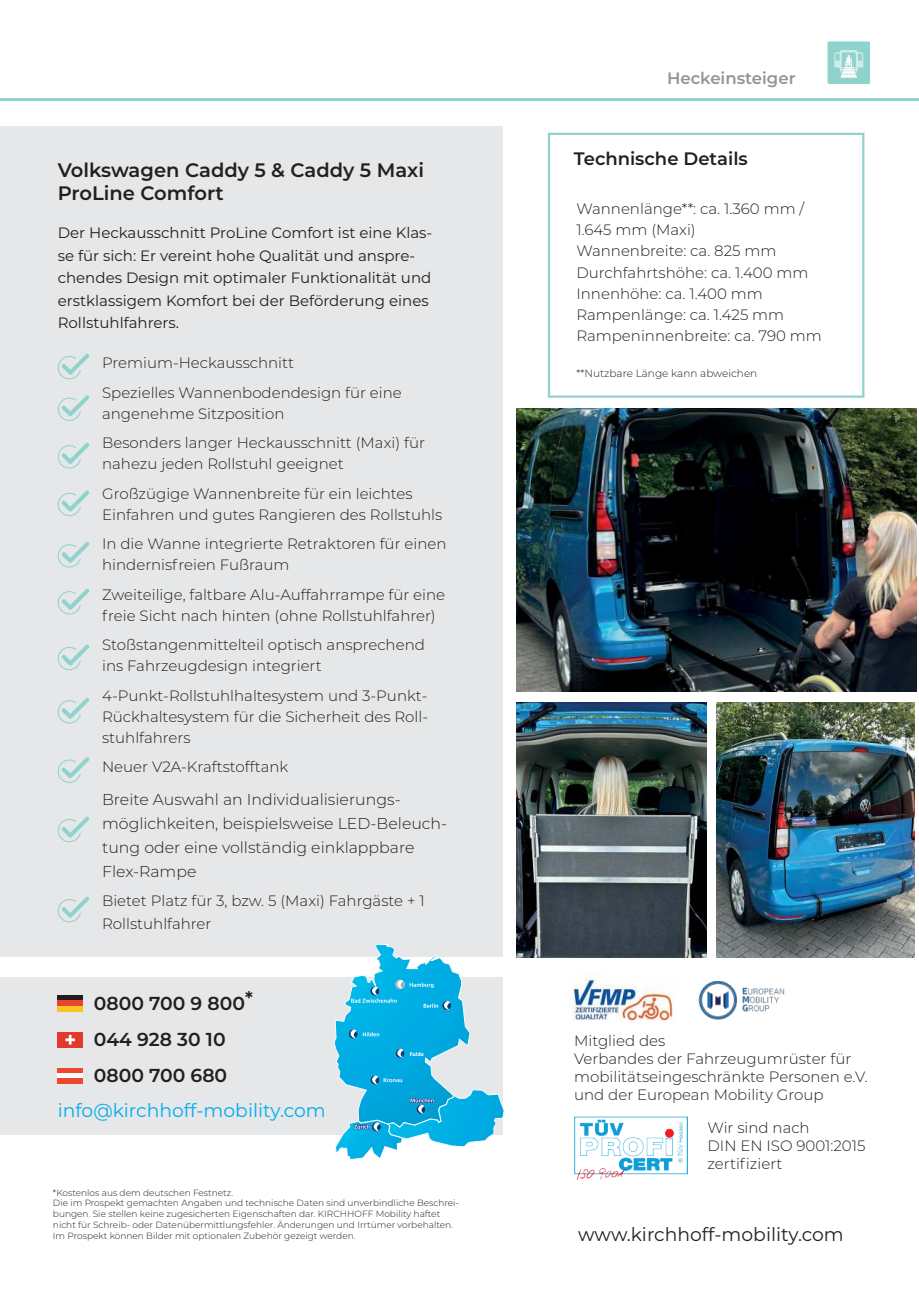
<style>
.page{position:relative;width:919px;height:1289px;background:#fff}
.page>*{position:absolute;margin:0;border:0;box-sizing:border-box;transform-origin:0 0}
.t1{font:600 19.5px/23.4px "Montserrat";color:#221f1f}
.t2{font:600 18.75px/36px "Montserrat";color:#221f1f}
.t3{font:18.75px "Montserrat";color:#00adef}
.t4{font:18.75px "Montserrat";color:#221f1f}
.t5{font:600 18px "Montserrat";color:#221f1f}
.t6{font:600 16.5px "Montserrat";color:#939597}
.t7{font:300 15.75px/24px "Montserrat";color:#221f1f}
.t8{font:300 15px/29.5px "Montserrat";color:#221f1f}
.t9{font:15px/22.5px "Montserrat";color:#221f1f}
.t10{font:300 10.5px "Montserrat";color:#221f1f}
.t11{font:300 9px/10.8px "Montserrat";color:#221f1f}
.t12{font:700 5.4px "Segoe UI";color:#fff}
</style>
<div class="page">
<hr style="left:0;top:98px;width:918px;height:3px;background:#90d3cd">
<div style="left:827px;top:41px;width:43px;height:43px;background:#90d3cd;border-radius:2px"></div>
<svg style="left:834px;top:50px;width:29px;height:28px"></svg>
<div style="left:0;top:126px;width:502px;height:831px;background:#e6e7e8"></div>
<svg style="left:58px;top:353px;width:31px;height:26px"></svg>
<svg style="left:58px;top:395px;width:31px;height:26px"></svg>
<svg style="left:58px;top:443px;width:31px;height:25px"></svg>
<svg style="left:58px;top:490px;width:31px;height:26px"></svg>
<svg style="left:58px;top:542px;width:31px;height:25px"></svg>
<svg style="left:58px;top:589px;width:31px;height:25px"></svg>
<svg style="left:58px;top:644px;width:31px;height:26px"></svg>
<svg style="left:58px;top:698px;width:31px;height:25px"></svg>
<img style="left:516px;top:408px;width:400px;height:283px">
<div style="left:547px;top:133px;width:317px;height:265px;border:2px solid #90d3cd"></div>
<img style="left:516px;top:703px;width:190px;height:254px">
<div style="left:0;top:976px;width:502px;height:158px;background:#e6e7e8"></div>
<img style="left:574px;top:1116px;width:113px;height:63px">
<img style="left:698px;top:981px;width:86px;height:39px">
<img style="left:569px;top:976px;width:104px;height:45px">
<svg style="left:334px;top:943px;width:170px;height:216px"></svg>
<div style="left:58px;top:995px;width:25px;height:5px;background:#221e20"></div>
<div style="left:58px;top:1000px;width:25px;height:6px;background:#ea432f"></div>
<div style="left:58px;top:1006px;width:25px;height:5px;background:#f9c523"></div>
<div style="left:58px;top:1067px;width:25px;height:6px;background:#eb482f"></div>
<div style="left:58px;top:1073px;width:25px;height:5px;background:#fff"></div>
<div style="left:58px;top:1078px;width:25px;height:5px;background:#eb482f"></div>
<div style="left:58px;top:1031px;width:25px;height:6px;background:#df3a2c"></div>
<div style="left:58px;top:1037px;width:25px;height:5px;background:#df3a2c"></div>
<div style="left:58px;top:1042px;width:25px;height:5px;background:#df3a2c"></div>
<svg style="left:65px;top:1031px;width:18px;height:13px"></svg>
<svg style="left:58px;top:757px;width:31px;height:26px"></svg>
<svg style="left:58px;top:816px;width:31px;height:26px"></svg>
<svg style="left:58px;top:896px;width:31px;height:26px"></svg>
<img style="left:716px;top:703px;width:198px;height:254px">
<h1 class="t1" style="left:58px;top:159px;width:368px">Volkswagen Caddy 5 &amp; Caddy 5 Maxi<br>ProLine Comfort</h1>
<p class="t9" style="left:58px;top:223px;width:376px">Der Heckausschnitt ProLine Comfort ist eine Klas&shy;se für sich: Er vereint hohe Qualität und anspre&shy;chendes Design mit optimaler Funktionalität und erstklassigem Komfort bei der Beförderung eines Rollstuhlfahrers.</p>
<p class="t8" style="left:102px;top:348px;width:301px">Premium-Heckausschnitt<br>Spezielles Wannenbodendesign für eine</p>
<p class="t8" style="left:102px;top:399px;width:324px">angenehme Sitzposition<br>Besonders langer Heckausschnitt (Maxi) für</p>
<p class="t8" style="left:102px;top:449px;width:312px">nahezu jeden Rollstuhl geeignet<br>Großzügige Wannenbreite für ein leichtes</p>
<p class="t8" style="left:102px;top:500px;width:346px">Einfahren und gutes Rangieren des Rollstuhls<br>In die Wanne integrierte Retraktoren für einen</p>
<p class="t8" style="left:102px;top:550px;width:344px">hindernisfreien Fußraum<br>Zweiteilige, faltbare Alu-Auffahrrampe für eine</p>
<p class="t8" style="left:102px;top:601px;width:335px">freie Sicht nach hinten (ohne Rollstuhlfahrer)<br>Stoßstangenmittelteil optisch ansprechend</p>
<p class="t8" style="left:102px;top:651px;width:327px">ins Fahrzeugdesign integriert<br>4-Punkt-Rollstuhlhaltesystem und 3-Punkt-</p>
<p class="t8" style="left:102px;top:706px;width:327px;line-height:21px">Rückhaltesystem für die Sicherheit des Roll&shy;stuhlfahrers</p>
<p class="t8" style="left:102px;top:752px;width:188px">Neuer V2A-Kraftstofftank</p>
<p class="t7" style="left:102px;top:787px;width:346px">Breite Auswahl an Individualisierungs&shy;möglichkeiten, beispielsweise LED-Beleuch&shy;tung oder eine vollständig einklappbare Flex-Rampe</p>
<p class="t8" style="left:102px;top:890px;width:324px;line-height:22.5px">Bietet Platz für 3, bzw. 5 (Maxi) Fahrgäste + 1<br>Rollstuhlfahrer</p>
<p class="t2" style="left:94px;top:986px;width:160px">0800 700 9 800*<br>044 928 30 10<br>0800 700 680</p>
<p class="t3" style="left:58px;top:1102px;width:269px">info@kirchhoff-mobility.com</p>
<p class="t12" style="left:409px;top:1050px;width:15px">Fulda</p>
<p class="t11" style="left:53px;top:1187px;width:407px">*Kostenlos aus dem deutschen Festnetz.<br>Die im Prospekt gemachten Angaben und technische Daten sind unverbindliche Beschrei&shy;bungen. Sie stellen keine zugesicherten Eigenschaften dar. KIRCHHOFF Mobility haftet nicht für Schreib- oder Datenübermittlungsfehler. Änderungen und Irrtümer vorbehalten.<br>Im Prospekt können Bilder mit optionalen Zubehör gezeigt werden.</p>
<p class="t6" style="left:667px;top:71px;width:130px">Heckeinsteiger</p>
<p class="t5" style="left:574px;top:151px;width:175px">Technische Details</p>
<p class="t8" style="left:576px;top:199px;width:247px;line-height:21px">Wannenlänge**: ca. 1.360 mm /<br>1.645 mm (Maxi)<br>Wannenbreite: ca. 825 mm<br>Durchfahrtshöhe: ca. 1.400 mm<br>Innenhöhe: ca. 1.400 mm<br>Rampenlänge: ca. 1.425 mm<br>Rampeninnenbreite: ca. 790 mm</p>
<p class="t10" style="left:576px;top:367px;width:182px">**Nutzbare Länge kann abweichen</p>
<p class="t8" style="left:574px;top:1031px;width:295px;line-height:18px">Mitglied des<br>Verbandes der Fahrzeugumrüster für mobilitätseingeschränkte Personen e.V. und der European Mobility Group</p>
<p class="t8" style="left:707px;top:1118px;width:159px;line-height:18px">Wir sind nach<br>DIN EN ISO 9001:2015 zertifiziert</p>
<p class="t4" style="left:578px;top:1226px;width:267px">www.kirchhoff-mobility.com</p>
</div>
